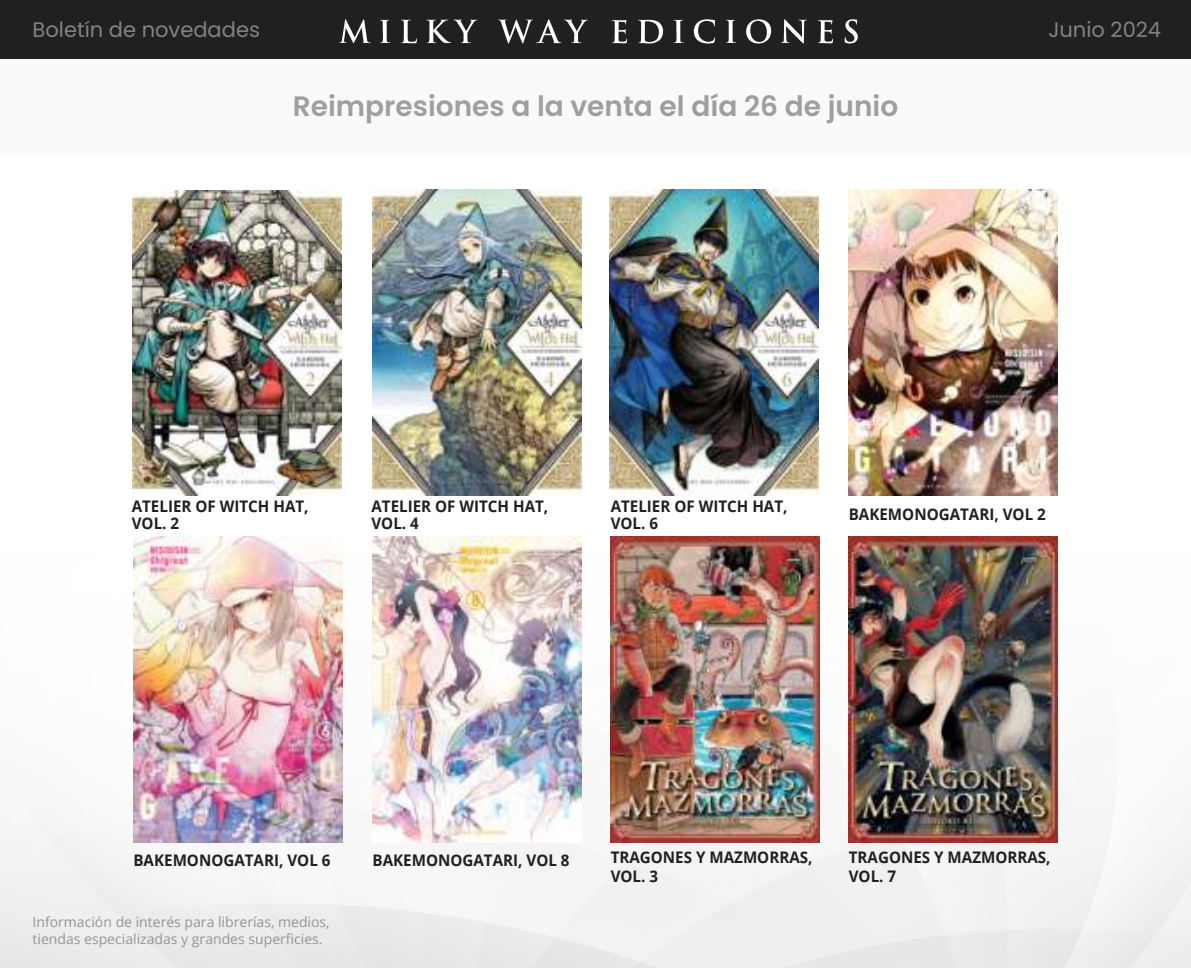
<style>
.page{position:relative;width:1191px;height:968px;background:#fff}
.page>*{position:absolute;margin:0;border:0;box-sizing:border-box;transform-origin:0 0}
.t1{font:600 28px "Poppins";color:#9d9fa1}
.t2{font:21px "Poppins";color:#808284}
.t3{font:700 15.92px/17.5px "Open Sans";color:#221f1f;scale:.95 1}
.t4{font:14px/16.8px "Open Sans";color:#939597}
</style>
<div class="page">
<div style="left:0;top:0;width:1191px;height:967px;background:#f9f9f9"></div>
<div style="left:0;top:155px;width:1191px;height:812px;background:#fff"></div>
<img style="left:0;top:553px;width:1190px;height:414px">
<div style="left:0;top:0;width:1191px;height:59px;background:#221f1f"></div>
<svg style="left:339px;top:19px;width:518px;height:24px"></svg>
<img style="left:132px;top:190px;width:209px;height:305px">
<img style="left:372px;top:190px;width:209px;height:306px">
<img style="left:610px;top:537px;width:209px;height:305px">
<img style="left:848px;top:537px;width:209px;height:305px">
<img style="left:848px;top:190px;width:209px;height:306px">
<img style="left:372px;top:537px;width:209px;height:305px">
<img style="left:134px;top:537px;width:208px;height:305px">
<img style="left:609px;top:190px;width:209px;height:306px">
<h2 class="t2" style="left:33px;top:17px;width:229px">Boletín de novedades</h2>
<h2 class="t2" style="left:1048px;top:17px;width:114px">Junio 2024</h2>
<h1 class="t1" style="left:293px;top:93px;width:607px">Reimpresiones a la venta el día 26 de junio</h1>
<p class="t3" style="left:132px;top:498px;width:188px">ATELIER OF WITCH HAT,<br>VOL. 2</p>
<p class="t3" style="left:371px;top:498px;width:188px">ATELIER OF WITCH HAT,<br>VOL. 4</p>
<p class="t3" style="left:610px;top:498px;width:188px">ATELIER OF WITCH HAT,<br>VOL. 6</p>
<p class="t3" style="left:848px;top:507px;width:209px">BAKEMONOGATARI, VOL 2</p>
<p class="t3" style="left:133px;top:852px;width:209px">BAKEMONOGATARI, VOL 6</p>
<p class="t3" style="left:372px;top:852px;width:209px">BAKEMONOGATARI, VOL 8</p>
<p class="t3" style="left:610px;top:849px;width:214px;line-height:19.1px">TRAGONES Y MAZMORRAS,<br>VOL. 3</p>
<p class="t3" style="left:848px;top:849px;width:214px;line-height:19.1px">TRAGONES Y MAZMORRAS,<br>VOL. 7</p>
<p class="t4" style="left:33px;top:914px;width:299px">Información de interés para librerías, medios, tiendas especializadas y grandes superficies.</p>
</div>
